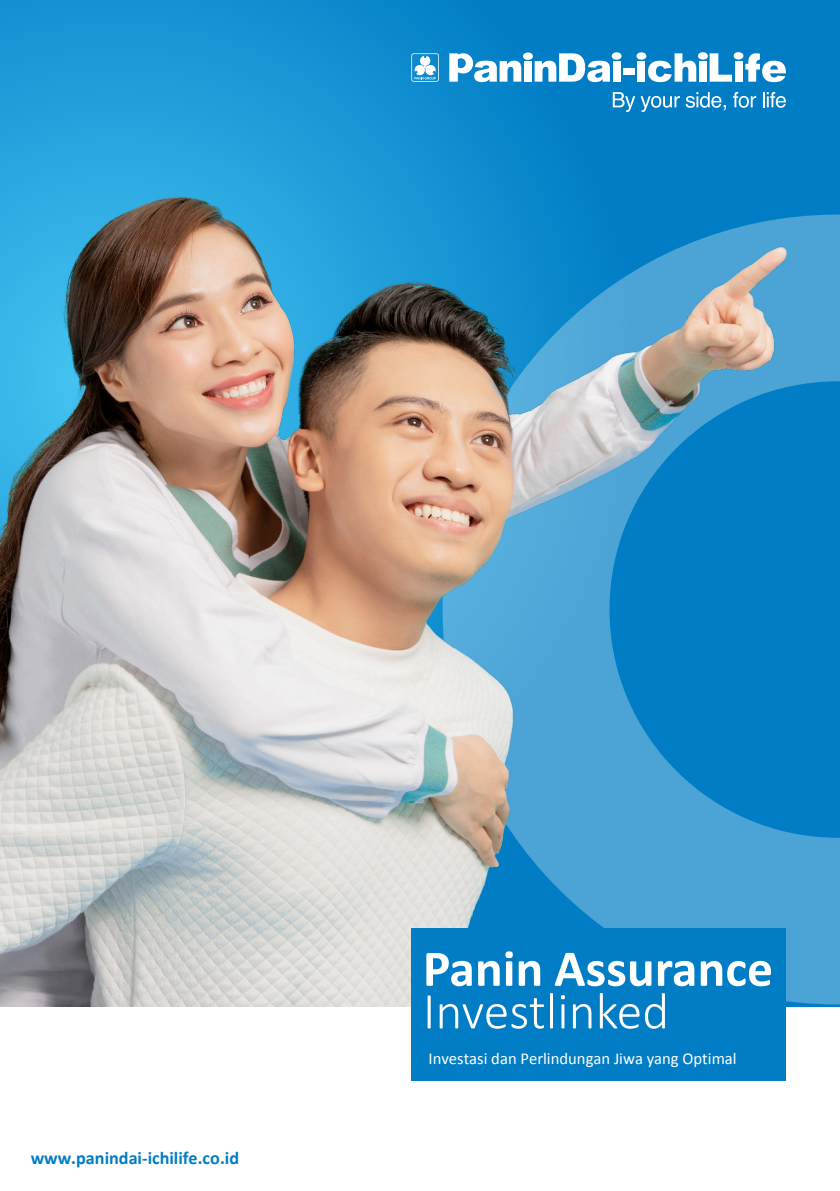
<style>
.page{position:relative;width:840px;height:1191px;background:#fff}
.page>*{position:absolute;margin:0;border:0;box-sizing:border-box;transform-origin:0 0}
.t1{font:700 51.8px "Calibri";color:#fff}
.t2{font:300 51.8px "Calibri";color:#fff}
.t3{font:700 18.2px "Calibri";color:#007dc5}
.t4{font:16.6px "Calibri";color:#fff}
</style>
<div class="page">
<div style="left:0;top:0;width:839px;height:1006px;background:#007dc5"></div>
<svg style="left:0;top:0;width:635px;height:189px"></svg>
<svg style="left:786px;top:214px;width:53px;height:790px"></svg>
<img style="left:0;top:189px;width:786px;height:817px">
<svg style="left:612px;top:92px;width:67px;height:20px"></svg>
<svg style="left:685px;top:92px;width:40px;height:18px"></svg>
<svg style="left:733px;top:92px;width:22px;height:16px"></svg>
<svg style="left:763px;top:92px;width:22px;height:16px"></svg>
<div style="left:623px;top:68px;width:11px;height:6px;background:#fff"></div>
<svg style="left:449px;top:52px;width:172px;height:30px"></svg>
<svg style="left:636px;top:52px;width:149px;height:30px"></svg>
<svg style="left:411px;top:53px;width:27px;height:29px"></svg>
<div style="left:411px;top:927px;width:374px;height:153px;background:#007dc5"></div>
<p class="t3" style="left:31px;top:1146px;width:210px">www.panindai-ichilife.co.id</p>
<p class="t1" style="left:422px;top:935px;width:351px">Panin Assurance</p>
<p class="t2" style="left:422px;top:979px;width:248px">Investlinked</p>
<p class="t4" style="left:428px;top:1047px;width:309px">Investasi dan Perlindungan Jiwa yang Optimal</p>
</div>
